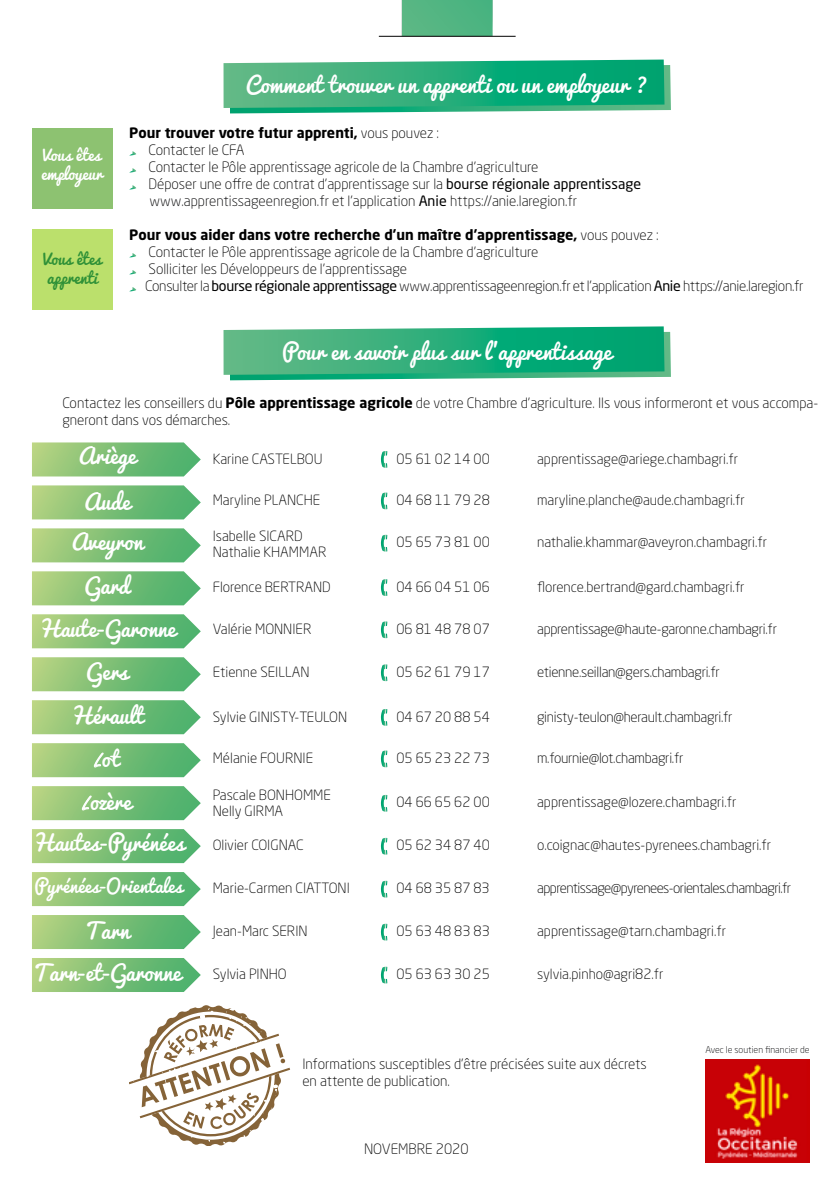
<style>
.page{position:relative;width:840px;height:1191px;background:#fff}
.page>*{position:absolute;margin:0;border:0;box-sizing:border-box;transform-origin:0 0}
.t1{font:21.2px/42.6px "Pacifico";color:#fff;text-align:center}
.t2{font:18px "Pacifico";color:#fff}
.t3{font:15.8px/19px "Pacifico";color:#fff}
.t4{font:15.8px/19px "Pacifico";color:#2f9137}
.t5{font:300 14.2px/17px "Neo Sans Pro";color:#000}
.t6{font:300 14.2px/17px "Neo Sans Pro";letter-spacing:-.02em;color:#000}
.t7{font:300 14px/16.8px "Neo Sans Pro";color:#000}
.t8{font:300 14px "Neo Sans Pro";letter-spacing:-.02em;color:#000}
.t9{font:300 14px "Neo Sans Pro";letter-spacing:-.04em;color:#000}
.t10{font:300 9.2px "Neo Sans Pro";color:#020203}
.s1{font-weight:700}
.s2{font-weight:400}
.s3{color:#020203}
.s4{font-family:"Freestyle Script";font-size:22px}
</style>
<div class="page">
<div style="left:398px;top:0;width:96px;height:37px;background:#000;opacity:.5"></div>
<svg style="left:223px;top:60px;width:447px;height:53px;background:#33b181"></svg>
<svg style="left:223px;top:326px;width:447px;height:54px;background:#37b384"></svg>
<svg style="left:130px;top:253px;width:6px;height:4px"></svg>
<svg style="left:130px;top:270px;width:6px;height:4px"></svg>
<svg style="left:130px;top:287px;width:6px;height:4px"></svg>
<svg style="left:380px;top:451px;width:7px;height:17px"></svg>
<svg style="left:380px;top:492px;width:7px;height:17px"></svg>
<svg style="left:380px;top:621px;width:7px;height:17px"></svg>
<svg style="left:380px;top:664px;width:7px;height:17px"></svg>
<svg style="left:380px;top:709px;width:7px;height:16px"></svg>
<svg style="left:380px;top:750px;width:7px;height:17px"></svg>
<svg style="left:380px;top:795px;width:7px;height:16px"></svg>
<svg style="left:380px;top:838px;width:7px;height:16px"></svg>
<svg style="left:380px;top:880px;width:7px;height:17px"></svg>
<svg style="left:380px;top:923px;width:7px;height:17px"></svg>
<svg style="left:380px;top:966px;width:7px;height:17px"></svg>
<svg style="left:380px;top:535px;width:7px;height:16px"></svg>
<svg style="left:380px;top:579px;width:7px;height:17px"></svg>
<div style="left:32px;top:128px;width:81px;height:80px;background:#8dc271"></div>
<div style="left:32px;top:229px;width:81px;height:81px;background:#bbe06c"></div>
<svg style="left:130px;top:151px;width:6px;height:4px"></svg>
<svg style="left:130px;top:168px;width:6px;height:4px"></svg>
<svg style="left:130px;top:185px;width:6px;height:4px"></svg>
<hr style="left:378px;top:36px;width:137px;height:1px;background:#000">
<svg style="left:32px;top:442px;width:169px;height:34px;background:#85c37e"></svg>
<svg style="left:32px;top:786px;width:169px;height:34px;background:#84c37d"></svg>
<svg style="left:32px;top:614px;width:169px;height:34px;background:#85c37e"></svg>
<svg style="left:32px;top:958px;width:169px;height:34px;background:#83c27c"></svg>
<svg style="left:32px;top:528px;width:169px;height:34px;background:#85c37e"></svg>
<svg style="left:32px;top:872px;width:169px;height:34px;background:#84c27d"></svg>
<svg style="left:32px;top:700px;width:169px;height:34px;background:#84c37d"></svg>
<svg style="left:32px;top:485px;width:169px;height:34px;background:#85c37e"></svg>
<svg style="left:32px;top:829px;width:169px;height:34px;background:#84c37d"></svg>
<svg style="left:32px;top:657px;width:169px;height:34px;background:#84c37d"></svg>
<svg style="left:32px;top:571px;width:169px;height:34px;background:#85c37e"></svg>
<svg style="left:32px;top:915px;width:169px;height:34px;background:#84c27d"></svg>
<svg style="left:32px;top:743px;width:169px;height:34px;background:#84c37d"></svg>
<img style="left:705px;top:1059px;width:103px;height:103px">
<svg style="left:129px;top:1005px;width:161px;height:140px"></svg>
<p class="t3" style="left:41px;top:146px;width:63px">Vous êtes employeur</p>
<p class="t4" style="left:43px;top:250px;width:60px">Vous êtes apprenti</p>
<h1 class="t1" style="left:246px;top:65px;width:403px">Comment trouver un apprenti ou un employeur ?</h1>
<p class="t5" style="left:148px;top:125px;width:494px;text-indent:-19px"><span class="s1">Pour trouver votre futur apprenti,</span> vous pouvez :<br>Contacter le CFA<br>Contacter le Pôle apprentissage agricole de la Chambre d’agriculture<br>Déposer une offre de contrat d’apprentissage sur la <span class="s2">bourse régionale apprentissage </span><span class="s3">www.apprentissageenregion.fr</span> et l’application <span class="s2">Anie</span> https://anie.laregion.fr</p>
<p class="t6" style="left:145px;top:226px;width:659px;text-indent:-16px"><span class="s1">Pour vous aider dans votre recherche d’un maître d’apprentissage,</span> vous pouvez :<br>Contacter le Pôle apprentissage agricole de la Chambre d’agriculture<br>Solliciter les Développeurs de l’apprentissage<br>Consulter la <span class="s2">bourse régionale apprentissage</span> <span class="s3">www.apprentissageenregion.fr</span> et l’application <span class="s2">Anie</span> https://anie.laregion.fr</p>
<h1 class="t1" style="left:282px;top:331px;width:331px">Pour en savoir plus sur l’apprentissage</h1>
<p class="t5" style="left:62px;top:394px;width:757px">Contactez les conseillers du <span class="s1">Pôle apprentissage agricole</span> de votre Chambre d’agriculture. Ils vous informeront et vous accompa&shy;gneront dans vos démarches.</p>
<h1 class="t1" style="left:78px;top:436px;width:59px">Ariège</h1>
<h1 class="t1" style="left:84px;top:481px;width:48px">Aude</h1>
<h1 class="t1" style="left:71px;top:522px;width:73px">Aveyron</h1>
<h1 class="t1" style="left:84px;top:566px;width:47px">Gard</h1>
<h1 class="t1" style="left:39px;top:608px;width:138px">Haute-Garonne</h1>
<h1 class="t1" style="left:86px;top:651px;width:43px">Gers</h1>
<h1 class="t1" style="left:71px;top:695px;width:74px">Hérault</h1>
<h1 class="t1" style="left:95px;top:738px;width:26px"><span class="s4">L</span>ot</h1>
<h1 class="t1" style="left:83px;top:781px;width:50px"><span class="s4">L</span>ozère</h1>
<h1 class="t1" style="left:33px;top:822px;width:153px">Hautes-Pyrénées</h1>
<p class="t2" style="left:34px;top:876px;width:150px">Pyrénées-Orientales</p>
<h1 class="t1" style="left:33px;top:910px;width:149px">Tarn<br>Tarn-et-Garonne</h1>
<p class="t7" style="left:213px;top:450px;width:111px">Karine CASTELBOU</p>
<p class="t7" style="left:396px;top:450px;width:95px">05 61 02 14 00</p>
<p class="t7" style="left:537px;top:450px;width:202px">apprentissage@ariege.chambagri.fr</p>
<p class="t7" style="left:213px;top:491px;width:109px">Maryline PLANCHE</p>
<p class="t7" style="left:396px;top:491px;width:95px">04 68 11 79 28</p>
<p class="t7" style="left:537px;top:491px;width:209px">maryline.planche@aude.chambagri.fr</p>
<p class="t7" style="left:213px;top:527px;width:115px">Isabelle SICARD<br>Nathalie KHAMMAR</p>
<p class="t7" style="left:396px;top:534px;width:95px">05 65 73 81 00</p>
<p class="t7" style="left:537px;top:534px;width:231px">nathalie.khammar@aveyron.chambagri.fr</p>
<p class="t7" style="left:213px;top:578px;width:120px">Florence BERTRAND</p>
<p class="t7" style="left:396px;top:578px;width:95px">04 66 04 51 06</p>
<p class="t7" style="left:537px;top:578px;width:209px">florence.bertrand@gard.chambagri.fr</p>
<p class="t7" style="left:213px;top:620px;width:100px">Valérie MONNIER</p>
<p class="t7" style="left:396px;top:620px;width:95px">06 81 48 78 07</p>
<p class="t8" style="left:537px;top:620px;width:241px">apprentissage@haute-garonne.chambagri.fr</p>
<p class="t7" style="left:213px;top:663px;width:98px">Etienne SEILLAN</p>
<p class="t7" style="left:396px;top:663px;width:95px">05 62 61 79 17</p>
<p class="t8" style="left:537px;top:663px;width:184px">etienne.seillan@gers.chambagri.fr</p>
<p class="t7" style="left:213px;top:708px;width:136px">Sylvie GINISTY-TEULON</p>
<p class="t7" style="left:396px;top:708px;width:95px">04 67 20 88 54</p>
<p class="t8" style="left:537px;top:708px;width:197px">ginisty-teulon@herault.chambagri.fr</p>
<p class="t7" style="left:213px;top:749px;width:102px">Mélanie FOURNIE</p>
<p class="t7" style="left:396px;top:749px;width:95px">05 65 23 22 73</p>
<p class="t8" style="left:537px;top:749px;width:148px">m.fournie@lot.chambagri.fr</p>
<p class="t7" style="left:396px;top:794px;width:95px">04 66 65 62 00</p>
<p class="t7" style="left:537px;top:794px;width:201px">apprentissage@lozere.chambagri.fr</p>
<p class="t7" style="left:213px;top:836px;width:92px">Olivier COIGNAC</p>
<p class="t7" style="left:396px;top:836px;width:95px">05 62 34 87 40</p>
<p class="t7" style="left:537px;top:836px;width:235px">o.coignac@hautes-pyrenees.chambagri.fr</p>
<p class="t7" style="left:213px;top:879px;width:139px">Marie-Carmen CIATTONI</p>
<p class="t7" style="left:396px;top:879px;width:95px">04 68 35 87 83</p>
<p class="t9" style="left:537px;top:880px;width:255px">apprentissage@pyrenees-orientales.chambagri.fr</p>
<p class="t7" style="left:213px;top:922px;width:96px">Jean-Marc SERIN</p>
<p class="t7" style="left:396px;top:922px;width:95px">05 63 48 83 83</p>
<p class="t7" style="left:537px;top:922px;width:190px">apprentissage@tarn.chambagri.fr</p>
<p class="t7" style="left:213px;top:965px;width:75px">Sylvia PINHO</p>
<p class="t7" style="left:396px;top:965px;width:95px">05 63 63 30 25</p>
<p class="t7" style="left:537px;top:965px;width:128px">sylvia.pinho@agri82.fr</p>
<p class="t7" style="left:213px;top:786px;width:120px">Pascale BONHOMME<br>Nelly GIRMA</p>
<p class="t5" style="left:302px;top:1055px;width:346px">Informations susceptibles d’être précisées suite aux décrets en attente de publication.</p>
<p class="t5" style="left:364px;top:1139px;width:106px">NOVEMBRE 2020</p>
<p class="t10" style="left:705px;top:1044px;width:105px">Avec le soutien financier de</p>
</div>
